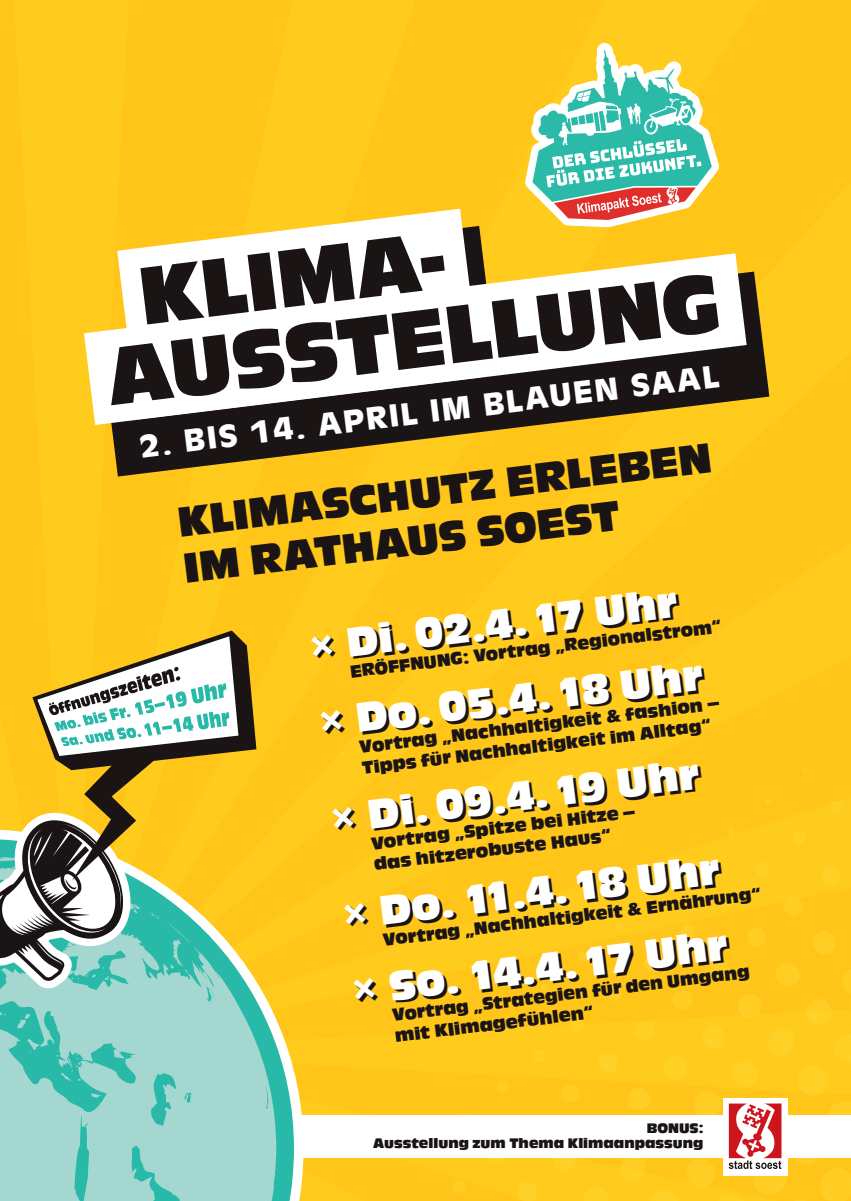
<style>
.page{position:relative;width:851px;height:1201px;background:#fff}
.page>*{position:absolute;margin:0;border:0;box-sizing:border-box;transform-origin:0 0}
.t1{font:84.95px/75.8px "Antique Oli Com";color:#1a1415}
.t2{font:43.75px/46.5px "Antique Oli Com";color:#1a1415}
.t3{font:42.9px "Antique Oli Com";color:#fff}
.t4{font:700 33.3px "Antique Oli";color:#fff;scale:1.05 1}
.t5{font:18.3px/20.9px "Antique Oli Com";color:#1a1415}
.t6{font:14.4px/15.7px "Antique Oli Com";color:#1a1415;text-align:right}
</style>
<div class="page">
<div style="left:0;top:0;width:850px;height:1200px;background:#ffc519"></div>
<svg style="left:277px;top:1021px;width:26px;height:179px"></svg>
<svg style="left:256px;top:981px;width:21px;height:219px;background:#90d0b8"></svg>
<svg style="left:111px;top:271px;width:658px;height:205px"></svg>
<svg style="left:117px;top:209px;width:363px;height:44px"></svg>
<svg style="left:84px;top:253px;width:662px;height:172px;background:#d9d5c9"></svg>
<svg style="left:516px;top:42px;width:211px;height:434px"></svg>
<svg style="left:532px;top:50px;width:179px;height:170px"></svg>
<svg style="left:0;top:630px;width:256px;height:570px"></svg>
<div style="left:298px;top:1115px;width:552px;height:42px;background:#fff"></div>
<svg style="left:496px;top:858px;width:355px;height:342px"></svg>
<h1 class="t1" style="left:93px;top:265px;width:617px;text-indent:42px;rotate:-7deg">KLIMA-<br>AUSSTELLUNG</h1>
<h2 class="t2" style="left:175px;top:500px;width:539px;rotate:-7deg">KLIMASCHUTZ ERLEBEN<br>IM RATHAUS SOEST</h2>
<h3 class="t4" style="left:137px;top:428px;width:557px;rotate:-7deg">2. BIS 14. APRIL IM BLAUEN SAAL</h3>
<h3 class="t3" style="left:305px;top:623px;width:373px;rotate:-7deg">× Di. 02.4. 17 Uhr</h3>
<p class="t5" style="left:349px;top:661px;width:375px;rotate:-7deg">ERÖFFNUNG: Vortrag „Regionalstrom“</p>
<h3 class="t3" style="left:314px;top:699px;width:389px;rotate:-7deg">× Do. 05.4. 18 Uhr</h3>
<p class="t5" style="left:358px;top:737px;width:364px;rotate:-7deg">Vortrag „Nachhaltigkeit &amp; fashion –<br>Tipps für Nachhaltigkeit im Alltag“</p>
<h3 class="t3" style="left:326px;top:795px;width:373px;rotate:-7deg">× Di. 09.4. 19 Uhr</h3>
<p class="t5" style="left:370px;top:833px;width:267px;rotate:-7deg">Vortrag „Spitze bei Hitze – das hitzerobuste Haus“</p>
<h3 class="t3" style="left:338px;top:891px;width:382px;rotate:-7deg">× Do. 11.4. 18 Uhr</h3>
<p class="t5" style="left:382px;top:929px;width:382px;rotate:-7deg">Vortrag „Nachhaltigkeit &amp; Ernährung“</p>
<h3 class="t3" style="left:347px;top:967px;width:381px;rotate:-7deg">× So. 14.4. 17 Uhr</h3>
<p class="t5" style="left:391px;top:1005px;width:361px;rotate:-7deg">Vortrag „Strategien für den Umgang mit Klimagefühlen“</p>
<p class="t6" style="left:373px;top:1120px;width:331px">BONUS:<br>Ausstellung zum Thema Klimaanpassung</p>
</div>
